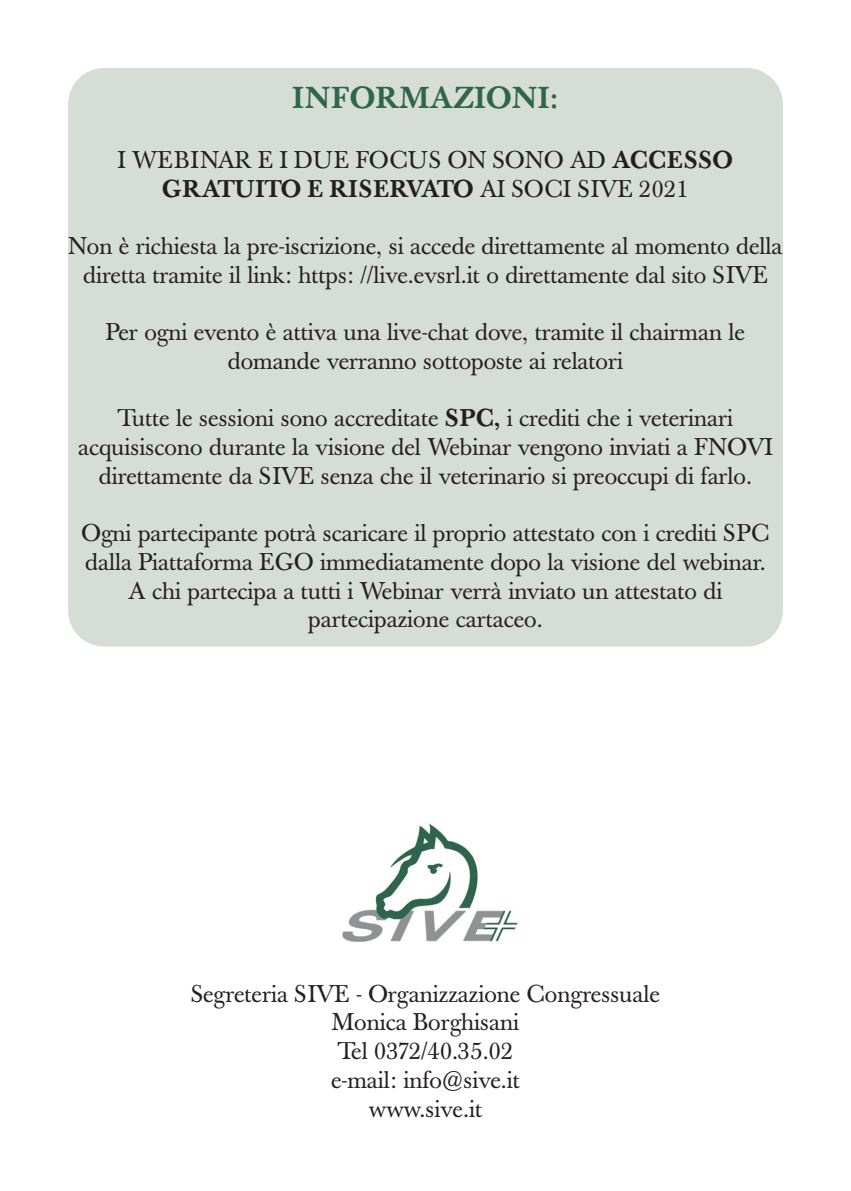
<style>
.page{position:relative;width:851px;height:1191px;background:#fff}
.page>*{position:absolute;margin:0;border:0;box-sizing:border-box;transform-origin:0 0}
.t1{font:500 30px "Baskerville";letter-spacing:.02em;color:#2e664d}
.t2{font:24px/28.8px "Baskerville";color:#231f20;text-align:center}
.t3{font:24px/28.8px "Baskerville";letter-spacing:.02em;color:#231f20;text-align:center}
.s1{font-weight:500}
</style>
<div class="page">
<div style="left:68px;top:68px;width:714px;height:578px;background:#d6dcd6;border-radius:36px"></div>
<img style="left:342px;top:823px;width:176px;height:119px">
<p class="t1" style="left:293px;top:86px;width:266px">INFORMAZIONI:</p>
<p class="t3" style="left:118px;top:148px;width:616px">I WEBINAR E I DUE FOCUS ON SONO AD <span class="s1">ACCESSO<br>GRATUITO E RISERVATO</span> AI SOCI SIVE 2021</p>
<p class="t2" style="left:68px;top:234px;width:715px">Non è richiesta la pre-iscrizione, si accede direttamente al momento della diretta tramite il link: https: //live.evsrl.it o direttamente dal sito SIVE</p>
<p class="t2" style="left:106px;top:320px;width:640px">Per ogni evento è attiva una live-chat dove, tramite il chairman le domande verranno sottoposte ai relatori</p>
<p class="t2" style="left:78px;top:406px;width:696px">Tutte le sessioni sono accreditate <span class="s1">SPC,</span> i crediti che i veterinari acquisiscono durante la visione del Webinar vengono inviati a FNOVI direttamente da SIVE senza che il veterinario si preoccupi di farlo.</p>
<p class="t2" style="left:82px;top:521px;width:689px">Ogni partecipante potrà scaricare il proprio attestato con i crediti SPC dalla Piattaforma EGO immediatamente dopo la visione del webinar.<br>A chi partecipa a tutti i Webinar verrà inviato un attestato di partecipazione cartaceo.</p>
<p class="t2" style="left:191px;top:981px;width:470px">Segreteria SIVE - Organizzazione Congressuale<br>Monica Borghisani<br>Tel 0372/40.35.02<br>e-mail: info@sive.it<br>www.sive.it</p>
</div>
